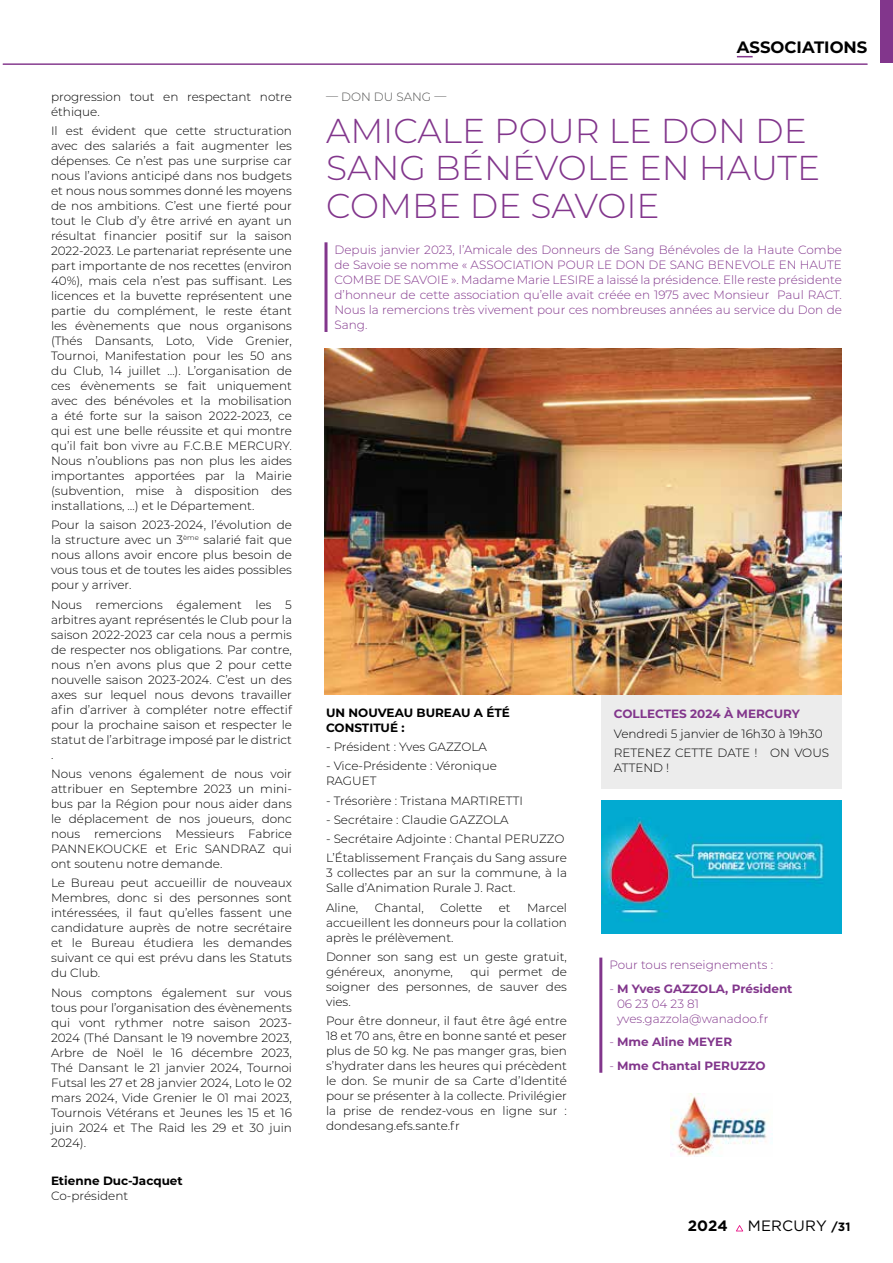
<style>
.page{position:relative;width:893px;height:1263px;background:#fff}
.page>*{position:absolute;margin:0;border:0;box-sizing:border-box;transform-origin:0 0}
.t1{font:300 34.5px/37.5px "Montserrat";color:#82368c}
.t2{font:700 16.5px "Montserrat";color:#000}
.t3{font:15px "Gotham";letter-spacing:.015em;color:#000}
.t4{font:700 15px "Gotham";color:#000}
.t5{font:300 12px/15px "Montserrat";color:#000;text-align:justify}
.t6{font:300 12px/15px "Montserrat";color:#82368c;text-align:justify}
.t7{font:700 12px "Montserrat";color:#82368c}
.t8{font:700 12px/15px "Montserrat";color:#000}
.t9{font:300 12px "Montserrat";color:#525251}
.s1{font-weight:700}
.s2{font-weight:300}
.s3{font-weight:700;font-size:12px}
</style>
<div class="page">
<hr style="left:324px;top:242px;width:3px;height:90px;background:#82368c">
<div style="left:601px;top:694px;width:241px;height:95px;background:#ececec"></div>
<img style="left:324px;top:349px;width:518px;height:345px">
<img style="left:601px;top:800px;width:241px;height:133px">
<img style="left:671px;top:1094px;width:101px;height:63px">
<hr style="left:599px;top:957px;width:3px;height:116px;background:#82368c">
<svg style="left:736px;top:1225px;width:7px;height:6px"></svg>
<hr style="left:3px;top:64px;width:864px;height:1px;background:#82368c">
<svg style="left:737px;top:56px;width:16px;height:1px"></svg>
<div style="left:880px;top:0;width:13px;height:63px;background:#82368c"></div>
<p class="t5" style="left:51px;top:89px;width:242px">progression tout en respectant notre éthique.</p>
<p class="t5" style="left:51px;top:123px;width:242px">Il est évident que cette structuration avec des salariés a fait augmenter les dépenses. Ce n’est pas une surprise car nous l’avions anticipé dans nos budgets et nous nous sommes donné les moyens de nos ambitions. C’est une fierté pour tout le Club d’y être arrivé en ayant un résultat financier positif sur la saison 2022-2023. Le partenariat représente une part importante de nos recettes (environ 40%), mais cela n’est pas suffisant. Les licences et la buvette représentent une partie du complément, le reste étant les évènements que nous organisons (Thés Dansants, Loto, Vide Grenier, Tournoi, Manifestation pour les 50 ans du Club, 14 juillet …). L’organisation de ces évènements se fait uniquement avec des bénévoles et la mobilisation a été forte sur la saison 2022-2023, ce qui est une belle réussite et qui montre qu’il fait bon vivre au F.C.B.E MERCURY.<br>Nous n’oublions pas non plus les aides importantes apportées par la Mairie (subvention, mise à disposition des installations, …) et le Département.</p>
<p class="t5" style="left:51px;top:517px;width:242px">Pour la saison 2023-2024, l’évolution de la structure avec un 3<sup>ème</sup> salarié fait que nous allons avoir encore plus besoin de vous tous et de toutes les aides possibles pour y arriver.</p>
<p class="t5" style="left:51px;top:597px;width:242px">Nous remercions également les 5 arbitres ayant représentés le Club pour la saison 2022-2023 car cela nous a permis de respecter nos obligations. Par contre, nous n’en avons plus que 2 pour cette nouvelle saison 2023-2024. C’est un des axes sur lequel nous devons travailler afin d’arriver à compléter notre effectif pour la prochaine saison et respecter le statut de l’arbitrage imposé par le district .</p>
<p class="t5" style="left:51px;top:766px;width:242px">Nous venons également de nous voir attribuer en Septembre 2023 un mini&shy;bus par la Région pour nous aider dans le déplacement de nos joueurs, donc nous remercions Messieurs Fabrice PANNEKOUCKE et Eric SANDRAZ qui ont soutenu notre demande.</p>
<p class="t5" style="left:51px;top:875px;width:242px">Le Bureau peut accueillir de nouveaux Membres, donc si des personnes sont intéressées, il faut qu’elles fassent une candidature auprès de notre secrétaire et le Bureau étudiera les demandes suivant ce qui est prévu dans les Statuts du Club.</p>
<p class="t5" style="left:51px;top:984px;width:242px">Nous comptons également sur vous tous pour l’organisation des évènements qui vont rythmer notre saison 2023- 2024 (Thé Dansant le 19 novembre 2023, Arbre de Noël le 16 décembre 2023, Thé Dansant le 21 janvier 2024, Tournoi Futsal les 27 et 28 janvier 2024, Loto le 02 mars 2024, Vide Grenier le 01 mai 2023, Tournois Vétérans et Jeunes les 15 et 16 juin 2024 et The Raid les 29 et 30 juin 2024).</p>
<p class="t8" style="left:51px;top:1173px;width:133px">Etienne Duc-Jacquet</p>
<p class="t5" style="left:51px;top:1188px;width:79px">Co-président</p>
<h2 class="t2" style="left:737px;top:35px;width:132px">ASSOCIATIONS</h2>
<p class="t9" style="left:326px;top:88px;width:122px">— DON DU SANG —</p>
<h1 class="t1" style="left:326px;top:111px;width:496px">AMICALE POUR LE DON DE<br>SANG BÉNÉVOLE EN HAUTE<br>COMBE DE SAVOIE</h1>
<p class="t6" style="left:334px;top:242px;width:509px">Depuis janvier 2023, l’Amicale des Donneurs de Sang Bénévoles de la Haute Combe de Savoie se nomme « ASSOCIATION POUR LE DON DE SANG BENEVOLE EN HAUTE COMBE DE SAVOIE ». Madame Marie LESIRE a laissé la présidence. Elle reste présidente d’honneur de cette association qu’elle avait créée en 1975 avec Monsieur Paul RACT.<br>Nous la remercions très vivement pour ces nombreuses années au service du Don de Sang.</p>
<p class="t8" style="left:326px;top:704px;width:185px">UN NOUVEAU BUREAU A ÉTÉ<br>CONSTITUÉ :</p>
<p class="t5" style="left:326px;top:739px;width:163px">- Président : Yves GAZZOLA</p>
<p class="t5" style="left:326px;top:758px;width:172px">- Vice-Présidente : Véronique<br>RAGUET</p>
<p class="t5" style="left:326px;top:792px;width:198px">- Trésorière : Tristana MARTIRETTI</p>
<p class="t5" style="left:326px;top:812px;width:184px">- Secrétaire : Claudie GAZZOLA</p>
<p class="t5" style="left:326px;top:829px;width:242px;line-height:19.2px">- Secrétaire Adjointe : Chantal PERUZZO<br>L’Établissement Français du Sang assure</p>
<p class="t5" style="left:326px;top:865px;width:242px">3 collectes par an sur la commune, à la<br>Salle d’Animation Rurale J. Ract.</p>
<p class="t5" style="left:326px;top:899px;width:34px">Aline,</p>
<p class="t5" style="left:375px;top:899px;width:51px">Chantal,</p>
<p class="t5" style="left:440px;top:899px;width:44px">Colette</p>
<p class="t5" style="left:499px;top:899px;width:13px">et</p>
<p class="t5" style="left:326px;top:899px;width:242px;text-indent:201px">Marcel accueillent les donneurs pour la collation après le prélèvement.</p>
<p class="t5" style="left:326px;top:949px;width:242px">Donner son sang est un geste gratuit, généreux, anonyme,</p>
<p class="t5" style="left:326px;top:964px;width:242px;text-indent:144px">qui permet de soigner des personnes, de sauver des vies.</p>
<p class="t5" style="left:326px;top:1013px;width:242px">Pour être donneur, il faut être âgé entre 18 et 70 ans, être en bonne santé et peser plus de 50 kg. Ne pas manger gras, bien s’hydrater dans les heures qui précèdent le don. Se munir de sa Carte d’Identité pour se présenter à la collecte. Privilégier la prise de rendez-vous en ligne sur : dondesang.efs.sante.fr</p>
<p class="t7" style="left:614px;top:705px;width:188px">COLLECTES 2024 À MERCURY</p>
<p class="t5" style="left:614px;top:723px;width:217px;line-height:19.2px">Vendredi 5 janvier de 16h30 à 19h30<br>RETENEZ CETTE DATE ! ON VOUS</p>
<p class="t5" style="left:614px;top:760px;width:57px">ATTEND !</p>
<p class="t6" style="left:609px;top:957px;width:165px">Pour tous renseignements :</p>
<p class="t6" style="left:617px;top:980px;width:177px;text-align:left;text-indent:-8px">- <span class="s1">M Yves GAZZOLA, Président<br></span>06 23 04 23 81 yves.gazzola@wanadoo.fr</p>
<p class="t7" style="left:609px;top:1033px;width:124px"><span class="s2">-</span> Mme Aline MEYER</p>
<p class="t7" style="left:609px;top:1057px;width:158px"><span class="s2">-</span> Mme Chantal PERUZZO</p>
<p class="t4" style="left:688px;top:1217px;width:41px">2024</p>
<p class="t3" style="left:748px;top:1218px;width:104px">MERCURY <span class="s3">/31</span></p>
</div>
